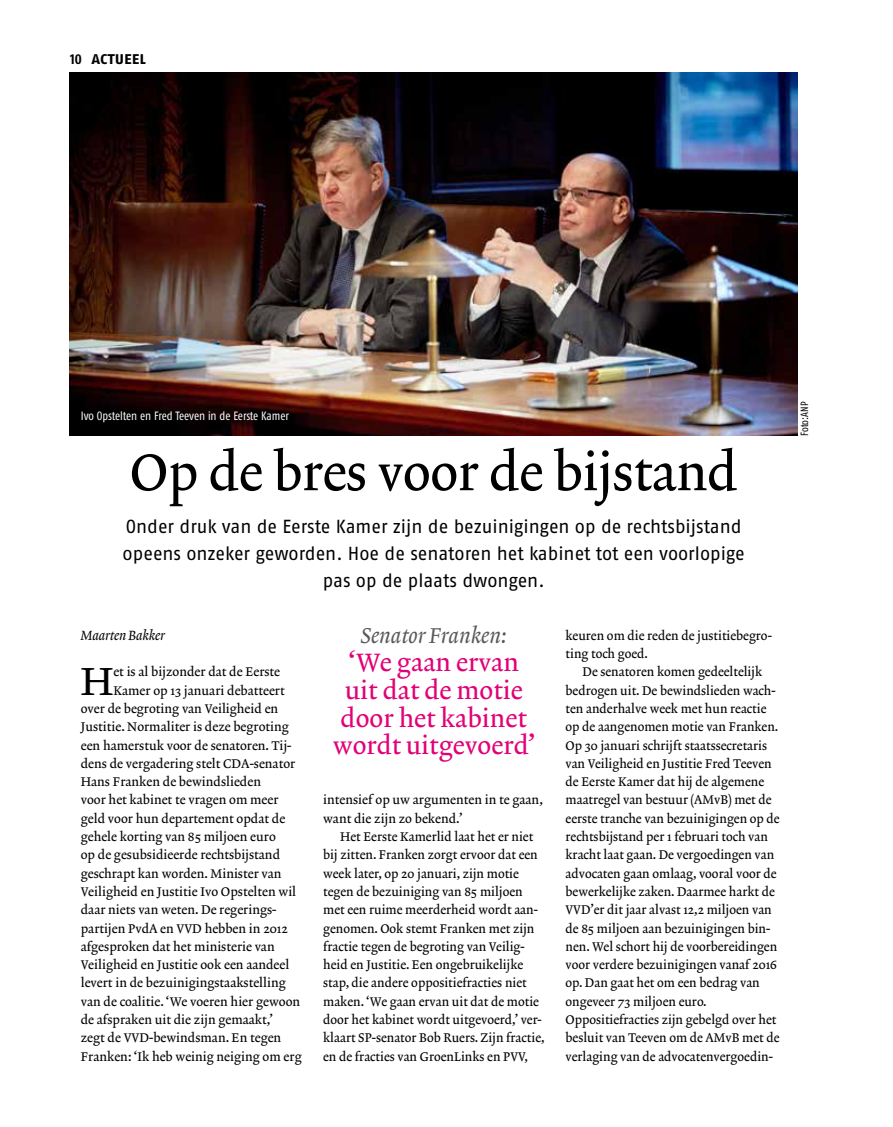
<style>
.page{position:relative;width:893px;height:1127px;background:#fff}
.page>*{position:absolute;margin:0;border:0;box-sizing:border-box;transform-origin:0 0}
.t1{font:52.2px "Lexicon No 2 Roman A Txt";letter-spacing:-.01em;color:#000}
.t2{font:39.75px "Lexicon No 2 Roman A Txt";color:#000}
.t3{font:25.5px/27.9px "Lexicon No 2 Roman A Txt";color:#e20177;text-align:center}
.t4{font:21.75px "Lexicon No 2 Italic A Txt";color:#58595b}
.t5{font:18.9px/27px "Fago No Regular LF";letter-spacing:-.005em;color:#000;text-align:center}
.t6{font:17.55px "Fago Co Bold Lf Caps";color:#000}
.t7{font:13.5px "Lexicon No 2 Italic A Txt";letter-spacing:-.01em;color:#000}
.t8{font:12.75px/18.3px "Lexicon No 2 Roman A Txt";color:#000}
.t9{font:12px "Fago Co Regular Lf";color:#fff}
.t10{font:10.5px "Fago Co Regular Lf";color:#000}
.s1{font-size:14.55px}
</style>
<div class="page">
<img style="left:69px;top:72px;width:728px;height:364px">
<h3 class="t6" style="left:70px;top:47px;width:77px"><span class="s1">10</span> actueel</h3>
<p class="t9" style="left:81px;top:409px;width:210px">Ivo Opstelten en Fred Teeven in de Eerste Kamer</p>
<p class="t10" style="left:799px;top:436px;width:36px;rotate:-90deg">Foto:ANP</p>
<h1 class="t1" style="left:130px;top:442px;width:609px">Op de bres voor de bijstand</h1>
<h3 class="t5" style="left:123px;top:513px;width:624px">Onder druk van de Eerste Kamer zijn de bezuinigingen op de rechtsbijstand opeens onzeker geworden. Hoe de senatoren het kabinet tot een voorlopige pas op de plaats dwongen.</h3>
<p class="t7" style="left:81px;top:627px;width:86px">Maarten Bakker</p>
<h2 class="t2" style="left:81px;top:658px;width:34px">H</h2>
<p class="t8" style="left:113px;top:663px;width:168px">et is al bijzonder dat de Eerste</p>
<h3 class="t4" style="left:361px;top:622px;width:147px">Senator Franken:</h3>
<h3 class="t3" style="left:333px;top:649px;width:204px">‘We gaan ervan uit dat de motie door het kabinet wordt uitgevoerd’</h3>
<p class="t8" style="left:566px;top:627px;width:208px">keuren om die reden de justitiebegro&shy;ting toch goed.</p>
<p class="t8" style="left:566px;top:663px;width:216px;text-indent:17px">De senatoren komen gedeeltelijk bedrogen uit. De bewindslieden wach&shy;ten anderhalve week met hun reactie op de aangenomen motie van Franken.<br>Op 30 januari schrijft staatssecretaris van Veiligheid en Justitie Fred Teeven de Eerste Kamer dat hij de algemene maatregel van bestuur (AMvB) met de eerste tranche van bezuinigingen op de rechtsbijstand per 1 februari toch van kracht laat gaan. De vergoedingen van advocaten gaan omlaag, vooral voor de bewerkelijke zaken. Daarmee harkt de VVD’er dit jaar alvast 12,2 miljoen van de 85 miljoen aan bezuinigingen bin&shy;nen. Wel schort hij de voorbereidingen voor verdere bezuinigingen vanaf 2016 op. Dan gaat het om een bedrag van ongeveer 73 miljoen euro.<br>Oppositiefracties zijn gebelgd over het besluit van Teeven om de AMvB met de verlaging van de advocatenvergoedin-</p>
<p class="t8" style="left:113px;top:682px;width:173px">Kamer op 13 januari debatteert</p>
<p class="t8" style="left:81px;top:700px;width:199px">over de begroting van Veiligheid en</p>
<p class="t8" style="left:81px;top:718px;width:210px">Justitie. Normaliter is deze begroting</p>
<p class="t8" style="left:81px;top:736px;width:212px">een hamerstuk voor de senatoren. Tij-</p>
<p class="t8" style="left:81px;top:755px;width:216px">dens de vergadering stelt CDA-senator</p>
<p class="t8" style="left:81px;top:773px;width:182px">Hans Franken de bewindslieden</p>
<p class="t8" style="left:81px;top:791px;width:199px">voor het kabinet te vragen om meer</p>
<p class="t8" style="left:81px;top:810px;width:206px">geld voor hun departement opdat de</p>
<p class="t8" style="left:81px;top:828px;width:197px">gehele korting van 85 miljoen euro</p>
<p class="t8" style="left:81px;top:846px;width:201px">op de gesubsidieerde rechtsbijstand</p>
<p class="t8" style="left:81px;top:865px;width:202px">geschrapt kan worden. Minister van</p>
<p class="t8" style="left:81px;top:883px;width:217px">Veiligheid en Justitie Ivo Opstelten wil</p>
<p class="t8" style="left:81px;top:901px;width:197px">daar niets van weten. De regerings-</p>
<p class="t8" style="left:81px;top:919px;width:209px">partijen PvdA en VVD hebben in 2012</p>
<p class="t8" style="left:81px;top:938px;width:195px">afgesproken dat het ministerie van</p>
<p class="t8" style="left:81px;top:956px;width:210px">Veiligheid en Justitie ook een aandeel</p>
<p class="t8" style="left:81px;top:974px;width:207px">levert in de bezuinigingstaakstelling</p>
<p class="t8" style="left:81px;top:993px;width:221px">van de coalitie. ‘We voeren hier gewoon</p>
<p class="t8" style="left:81px;top:1011px;width:194px">de afspraken uit die zijn gemaakt,’</p>
<p class="t8" style="left:81px;top:1029px;width:202px">zegt de VVD-bewindsman. En tegen</p>
<p class="t8" style="left:81px;top:1048px;width:222px">Franken: ‘Ik heb weinig neiging om erg</p>
<p class="t8" style="left:323px;top:791px;width:221px">intensief op uw argumenten in te gaan, want die zijn zo bekend.’</p>
<p class="t8" style="left:323px;top:828px;width:223px;text-indent:17px">Het Eerste Kamerlid laat het er niet bij zitten. Franken zorgt ervoor dat een week later, op 20 januari, zijn motie tegen de bezuiniging van 85 miljoen met een ruime meerderheid wordt aan&shy;genomen. Ook stemt Franken met zijn fractie tegen de begroting van Veilig&shy;heid en Justitie. Een ongebruikelijke stap, die andere oppositiefracties niet maken. ‘We gaan ervan uit dat de motie door het kabinet wordt uitgevoerd,’ ver&shy;klaart SP-senator Bob Ruers. Zijn fractie, en de fracties van GroenLinks en PVV,</p>
</div>
